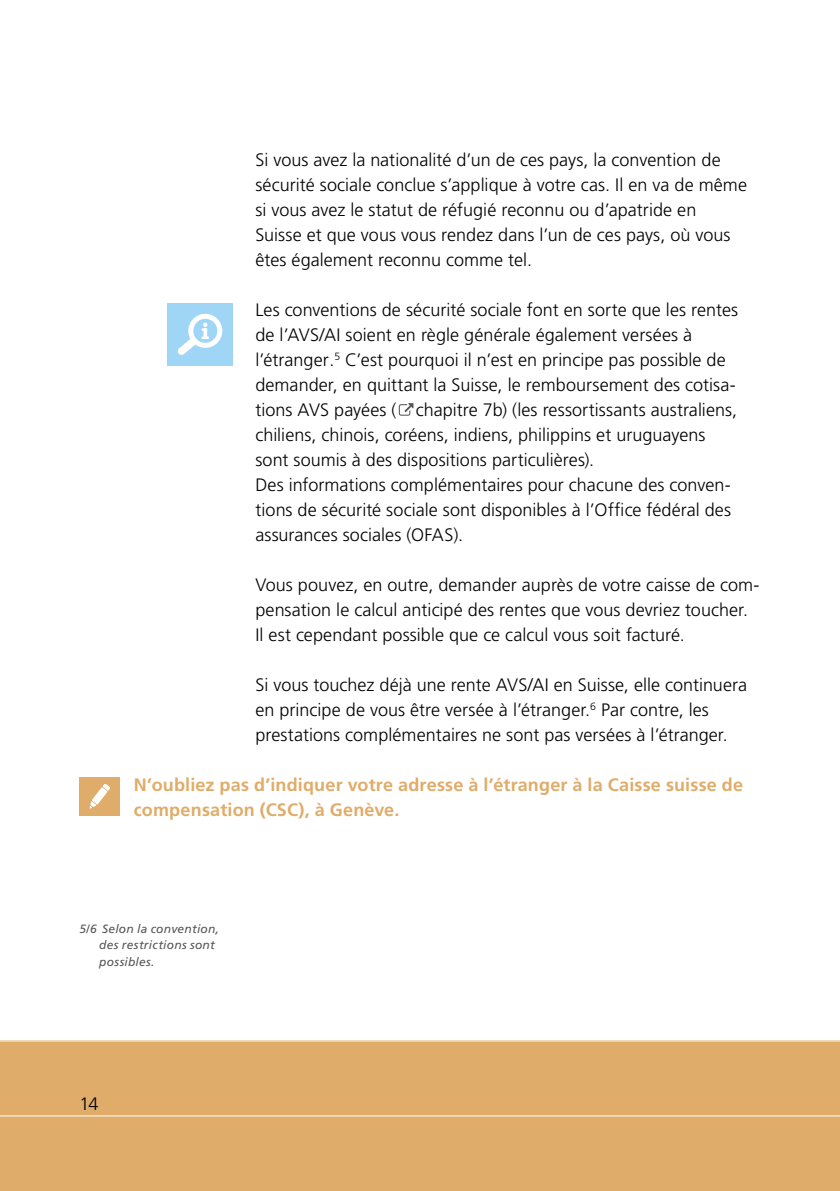
<style>
.page{position:relative;width:840px;height:1191px;background:#fff}
.page>*{position:absolute;margin:0;border:0;box-sizing:border-box;transform-origin:0 0}
.SEM_04_-_Fliesstext{font:300 18px/25px "Frutiger LT Std";letter-spacing:.005em;color:#000}
.SEM_12_-_BOX-B{font:700 18px/25px "Frutiger LT Std";letter-spacing:.01em;color:#e0ac69}
.t1{font:italic 12px/16.6px "Frutiger LT Std";letter-spacing:.02em;color:#575756}
</style>
<div class="page">
<div style="left:0;top:1041px;width:839px;height:150px;background:#e0ac69"></div>
<hr style="left:839px;top:1041px;width:1px;height:150px;background:#e0ac69">
<hr style="left:0;top:1115px;width:839px;height:1px;background:#fff">
<div style="left:167px;top:303px;width:65px;height:63px;background:#9fd6f6"></div>
<div style="left:188px;top:314px;width:34px;height:34px;border:5px solid #fff;border-radius:50%"></div>
<svg style="left:177px;top:322px;width:31px;height:33px"></svg>
<svg style="left:398px;top:403px;width:15px;height:13px"></svg>
<div style="left:79px;top:777px;width:40px;height:38px;background:#e0ac69"></div>
<svg style="left:89px;top:784px;width:21px;height:25px"></svg>
<p class="SEM_04_-_Fliesstext" style="left:255px;top:147px;width:493px">Si vous avez la nationalité d’un de ces pays, la convention de sécurité sociale conclue s’applique à votre cas. Il en va de même si vous avez le statut de réfugié reconnu ou d’apatride en Suisse et que vous vous rendez dans l’un de ces pays, où vous êtes également reconnu comme tel.</p>
<p class="SEM_04_-_Fliesstext" style="left:255px;top:297px;width:484px">Les conventions de sécurité sociale font en sorte que les rentes de l’AVS/AI soient en règle générale également versées à l’étranger.<sup>5</sup> C’est pourquoi il n’est en principe pas possible de demander, en quittant la Suisse, le remboursement des cotisa&shy;tions AVS payées ( chapitre 7b) (les ressortissants australiens, chiliens, chinois, coréens, indiens, philippins et uruguayens sont soumis à des dispositions particulières).</p>
<p class="SEM_04_-_Fliesstext" style="left:255px;top:472px;width:477px;text-align:justify">Des informations complémentaires pour chacune des conven&shy;tions de sécurité sociale sont disponibles à l’Office fédéral des assurances sociales (OFAS).</p>
<p class="SEM_04_-_Fliesstext" style="left:255px;top:572px;width:505px">Vous pouvez, en outre, demander auprès de votre caisse de com&shy;pensation le calcul anticipé des rentes que vous devriez toucher.<br>Il est cependant possible que ce calcul vous soit facturé.</p>
<p class="SEM_04_-_Fliesstext" style="left:255px;top:672px;width:493px">Si vous touchez déjà une rente AVS/AI en Suisse, elle continuera en principe de vous être versée à l’étranger.<sup>6</sup> Par contre, les prestations complémentaires ne sont pas versées à l’étranger.</p>
<p class="SEM_12_-_BOX-B" style="left:134px;top:772px;width:610px">N’oubliez pas d’indiquer votre adresse à l’étranger à la Caisse suisse de compensation (CSC), à Genève.</p>
<p class="t1" style="left:99px;top:920px;width:121px;text-indent:-20px">5/6 Selon la convention, des restrictions sont possibles.</p>
<p class="SEM_04_-_Fliesstext" style="left:79px;top:1091px;width:21px">14</p>
</div>
